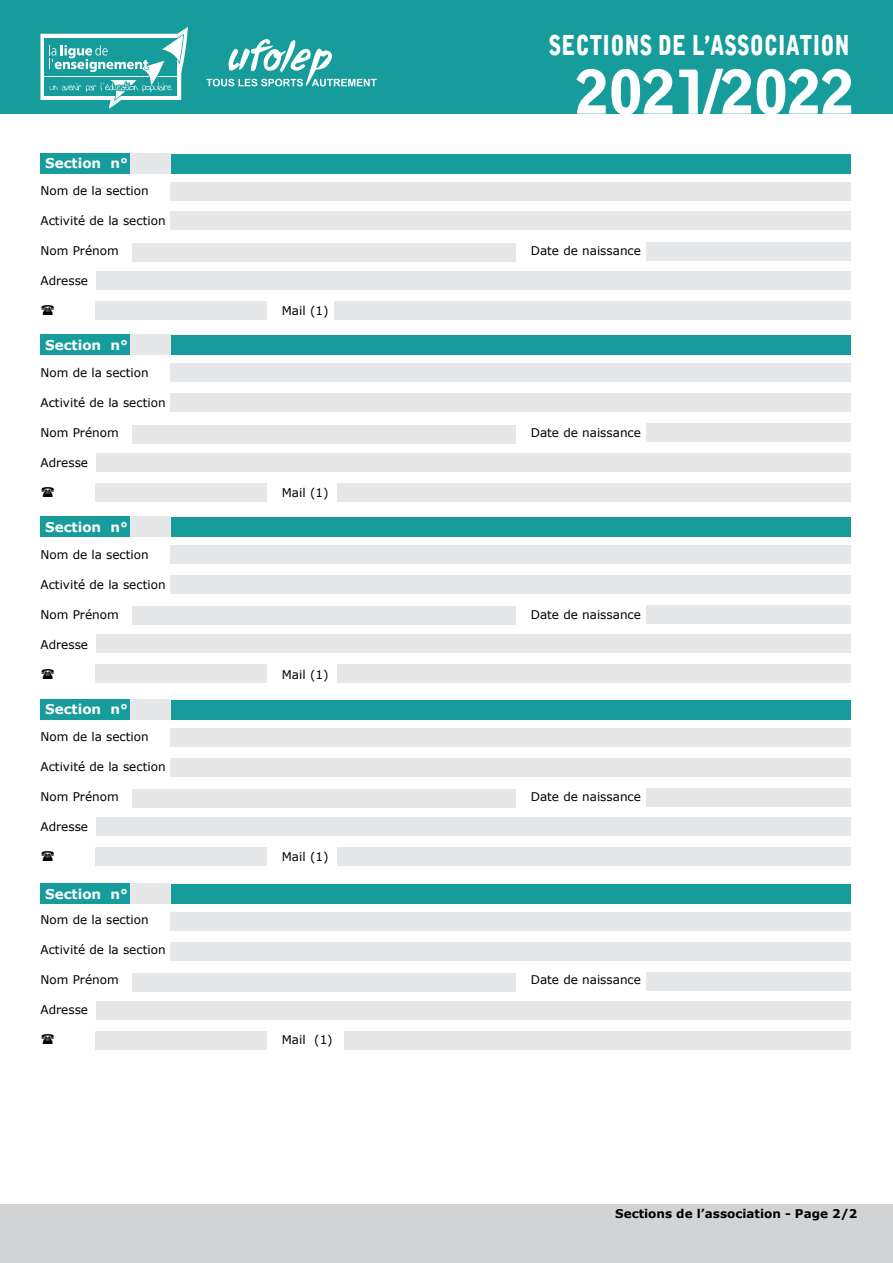
<style>
.page{position:relative;width:893px;height:1263px;background:#fff}
.page>*{position:absolute;margin:0;border:0;box-sizing:border-box;transform-origin:0 0}
.t1{font:60px "Alpha Ligue";color:#fff}
.t2{font:27.3px "Alpha Ligue";color:#fff;scale:.77 1}
.t3{font:700 13.5px "Verdana";color:#fff}
.t4{font:12px "Verdana";color:#000}
.t5{font:700 12px "Verdana";color:#000}
</style>
<div class="page">
<div style="left:0;top:1204px;width:893px;height:59px;background:#d1d3d4"></div>
<div style="left:132px;top:243px;width:383px;height:19px;background:#e6e7e8"></div>
<div style="left:96px;top:271px;width:754px;height:19px;background:#e6e7e8"></div>
<div style="left:95px;top:301px;width:172px;height:19px;background:#e6e7e8"></div>
<div style="left:334px;top:301px;width:516px;height:19px;background:#e6e7e8"></div>
<div style="left:646px;top:242px;width:204px;height:18px;background:#e6e7e8"></div>
<div style="left:170px;top:212px;width:680px;height:18px;background:#e6e7e8"></div>
<div style="left:40px;top:153px;width:90px;height:20px;background:#159c9b"></div>
<div style="left:171px;top:154px;width:679px;height:19px;background:#159c9b"></div>
<div style="left:130px;top:153px;width:41px;height:20px;background:#e6e7e8"></div>
<div style="left:170px;top:182px;width:680px;height:18px;background:#e6e7e8"></div>
<div style="left:132px;top:425px;width:383px;height:18px;background:#e6e7e8"></div>
<div style="left:96px;top:453px;width:754px;height:18px;background:#e6e7e8"></div>
<div style="left:95px;top:483px;width:172px;height:18px;background:#e6e7e8"></div>
<div style="left:338px;top:483px;width:512px;height:18px;background:#e6e7e8"></div>
<div style="left:646px;top:423px;width:204px;height:19px;background:#e6e7e8"></div>
<div style="left:170px;top:393px;width:680px;height:19px;background:#e6e7e8"></div>
<div style="left:40px;top:334px;width:90px;height:21px;background:#159c9b"></div>
<div style="left:171px;top:335px;width:679px;height:20px;background:#159c9b"></div>
<div style="left:130px;top:334px;width:41px;height:21px;background:#e6e7e8"></div>
<div style="left:170px;top:364px;width:680px;height:18px;background:#e6e7e8"></div>
<div style="left:132px;top:606px;width:383px;height:19px;background:#e6e7e8"></div>
<div style="left:96px;top:635px;width:754px;height:18px;background:#e6e7e8"></div>
<div style="left:95px;top:664px;width:172px;height:19px;background:#e6e7e8"></div>
<div style="left:338px;top:664px;width:512px;height:19px;background:#e6e7e8"></div>
<div style="left:646px;top:605px;width:204px;height:18px;background:#e6e7e8"></div>
<div style="left:170px;top:575px;width:680px;height:18px;background:#e6e7e8"></div>
<div style="left:40px;top:516px;width:90px;height:21px;background:#159c9b"></div>
<div style="left:171px;top:517px;width:679px;height:20px;background:#159c9b"></div>
<div style="left:130px;top:516px;width:41px;height:21px;background:#e6e7e8"></div>
<div style="left:170px;top:545px;width:680px;height:19px;background:#e6e7e8"></div>
<div style="left:132px;top:789px;width:383px;height:19px;background:#e6e7e8"></div>
<div style="left:96px;top:817px;width:754px;height:19px;background:#e6e7e8"></div>
<div style="left:95px;top:847px;width:172px;height:19px;background:#e6e7e8"></div>
<div style="left:338px;top:847px;width:512px;height:19px;background:#e6e7e8"></div>
<div style="left:646px;top:788px;width:204px;height:18px;background:#e6e7e8"></div>
<div style="left:170px;top:758px;width:680px;height:18px;background:#e6e7e8"></div>
<div style="left:40px;top:699px;width:90px;height:21px;background:#159c9b"></div>
<div style="left:171px;top:700px;width:679px;height:20px;background:#159c9b"></div>
<div style="left:130px;top:699px;width:41px;height:21px;background:#e6e7e8"></div>
<div style="left:170px;top:728px;width:680px;height:19px;background:#e6e7e8"></div>
<div style="left:132px;top:973px;width:383px;height:19px;background:#e6e7e8"></div>
<div style="left:96px;top:1001px;width:754px;height:19px;background:#e6e7e8"></div>
<div style="left:95px;top:1031px;width:172px;height:19px;background:#e6e7e8"></div>
<div style="left:344px;top:1031px;width:506px;height:19px;background:#e6e7e8"></div>
<div style="left:646px;top:972px;width:204px;height:18px;background:#e6e7e8"></div>
<div style="left:170px;top:942px;width:680px;height:18px;background:#e6e7e8"></div>
<div style="left:40px;top:883px;width:90px;height:21px;background:#159c9b"></div>
<div style="left:171px;top:884px;width:679px;height:20px;background:#159c9b"></div>
<div style="left:130px;top:883px;width:41px;height:21px;background:#e6e7e8"></div>
<div style="left:170px;top:912px;width:680px;height:19px;background:#e6e7e8"></div>
<div style="left:0;top:0;width:893px;height:113px;background:#159c9b"></div>
<svg style="left:40px;top:27px;width:148px;height:81px"></svg>
<svg style="left:206px;top:39px;width:171px;height:47px"></svg>
<h2 class="t2" style="left:549px;top:28px;width:392px">SECTIONS DE L’ASSOCIATION</h2>
<p class="t3" style="left:45px;top:154px;width:84px">Section n°</p>
<h1 class="t1" style="left:576px;top:55px;width:280px">2021/2022</h1>
<p class="t4" style="left:40px;top:183px;width:110px">Nom de la section</p>
<p class="t4" style="left:40px;top:213px;width:127px">Activité de la section</p>
<p class="t4" style="left:40px;top:243px;width:80px">Nom Prénom</p>
<p class="t4" style="left:531px;top:243px;width:112px">Date de naissance</p>
<p class="t4" style="left:40px;top:273px;width:49px">Adresse</p>
<p class="t4" style="left:282px;top:303px;width:48px">Mail (1)</p>
<p class="t3" style="left:45px;top:335px;width:84px">Section n°</p>
<p class="t4" style="left:40px;top:364px;width:110px">Nom de la section</p>
<p class="t4" style="left:40px;top:394px;width:127px">Activité de la section</p>
<p class="t4" style="left:40px;top:424px;width:80px">Nom Prénom</p>
<p class="t4" style="left:531px;top:424px;width:112px">Date de naissance</p>
<p class="t4" style="left:40px;top:454px;width:49px">Adresse</p>
<p class="t4" style="left:282px;top:484px;width:48px">Mail (1)</p>
<p class="t3" style="left:45px;top:517px;width:84px">Section n°</p>
<p class="t4" style="left:40px;top:546px;width:110px">Nom de la section</p>
<p class="t4" style="left:40px;top:576px;width:127px">Activité de la section</p>
<p class="t4" style="left:40px;top:606px;width:80px">Nom Prénom</p>
<p class="t4" style="left:531px;top:606px;width:112px">Date de naissance</p>
<p class="t4" style="left:40px;top:636px;width:49px">Adresse</p>
<p class="t4" style="left:282px;top:666px;width:48px">Mail (1)</p>
<p class="t3" style="left:45px;top:700px;width:84px">Section n°</p>
<p class="t4" style="left:40px;top:729px;width:110px">Nom de la section</p>
<p class="t4" style="left:40px;top:759px;width:127px">Activité de la section</p>
<p class="t4" style="left:40px;top:789px;width:80px">Nom Prénom</p>
<p class="t4" style="left:531px;top:789px;width:112px">Date de naissance</p>
<p class="t4" style="left:40px;top:819px;width:49px">Adresse</p>
<p class="t4" style="left:282px;top:849px;width:48px">Mail (1)</p>
<p class="t3" style="left:45px;top:884px;width:84px">Section n°</p>
<p class="t4" style="left:40px;top:911px;width:110px">Nom de la section</p>
<p class="t4" style="left:40px;top:941px;width:127px">Activité de la section</p>
<p class="t4" style="left:40px;top:971px;width:80px">Nom Prénom</p>
<p class="t4" style="left:531px;top:971px;width:112px">Date de naissance</p>
<p class="t4" style="left:40px;top:1001px;width:49px">Adresse</p>
<p class="t4" style="left:282px;top:1031px;width:52px">Mail (1)</p>
<p class="t5" style="left:615px;top:1205px;width:244px">Sections de l’association - Page 2/2</p>
</div>
